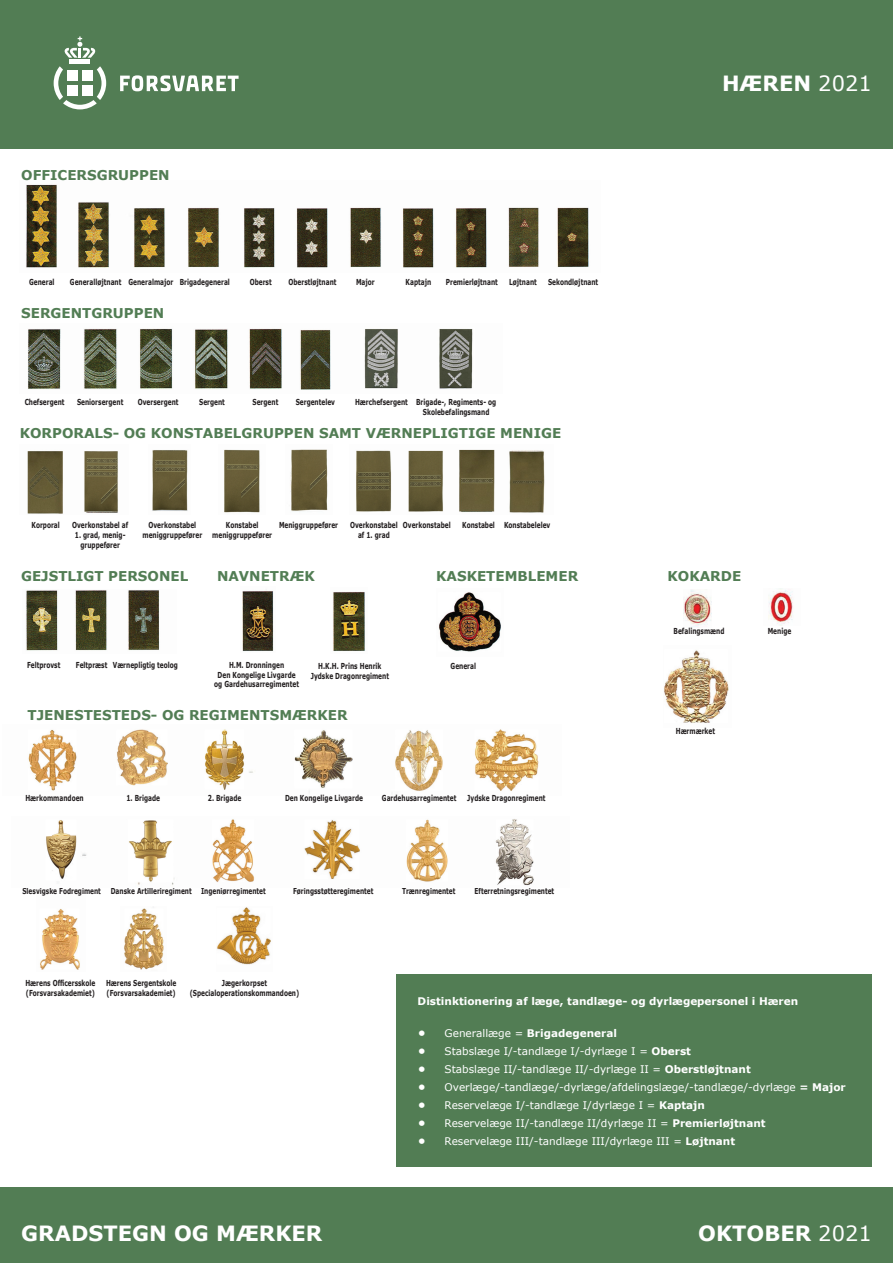
<style>
.page{position:relative;width:893px;height:1263px;background:#fff}
.page>*{position:absolute;margin:0;border:0;box-sizing:border-box;transform-origin:0 0}
.t1{font:700 21px "Verdana";color:#fff}
.t2{font:700 13.5px "Verdana";color:#527d54}
.t3{font:10.5px "Verdana";color:#fff}
.t4{font:700 10.5px "Verdana";color:#fff}
.t5{font:700 8.25px/9.9px "Verdana";color:#231f20;text-align:center;scale:.71 1}
.s1{font-weight:400}
.s2{font-weight:400;font-style:italic;font-size:15px}
.s3{font-style:italic;font-size:15px}
.s4{font-weight:700}
</style>
<div class="page">
<img style="left:26px;top:184px;width:563px;height:84px">
<div style="left:0;top:0;width:893px;height:149px;background:#527d54"></div>
<svg style="left:120px;top:75px;width:119px;height:16px"></svg>
<svg style="left:54px;top:66px;width:52px;height:43px"></svg>
<div style="left:82px;top:85px;width:10px;height:10px;background:#fff"></div>
<div style="left:68px;top:85px;width:10px;height:10px;background:#fff"></div>
<div style="left:82px;top:71px;width:10px;height:10px;background:#fff"></div>
<div style="left:68px;top:71px;width:10px;height:10px;background:#fff"></div>
<div style="left:70px;top:59px;width:20px;height:5px;background:#fff"></div>
<svg style="left:65px;top:36px;width:30px;height:22px"></svg>
<div style="left:0;top:1187px;width:893px;height:76px;background:#527d54"></div>
<div style="left:396px;top:974px;width:476px;height:193px;background:#527d54"></div>
<img style="left:26px;top:590px;width:134px;height:61px">
<img style="left:439px;top:592px;width:62px;height:60px">
<img style="left:28px;top:328px;width:445px;height:62px">
<img style="left:27px;top:451px;width:91px;height:63px">
<img style="left:152px;top:450px;width:36px;height:61px">
<img style="left:224px;top:449px;width:36px;height:64px">
<img style="left:290px;top:449px;width:38px;height:63px">
<img style="left:356px;top:449px;width:189px;height:64px">
<img style="left:40px;top:909px;width:40px;height:61px">
<img style="left:28px;top:729px;width:511px;height:64px">
<img style="left:46px;top:819px;width:488px;height:67px">
<img style="left:217px;top:907px;width:54px;height:58px">
<img style="left:124px;top:907px;width:40px;height:63px">
<img style="left:242px;top:591px;width:32px;height:61px">
<img style="left:333px;top:592px;width:32px;height:59px">
<img style="left:684px;top:590px;width:28px;height:37px">
<img style="left:768px;top:588px;width:25px;height:38px">
<img style="left:664px;top:650px;width:65px;height:73px">
<p class="t2" style="left:21px;top:166px;width:150px">OFFICERSGRUPPEN</p>
<p class="t5" style="left:29px;top:277px;width:37px">General</p>
<p class="t5" style="left:70px;top:277px;width:74px">Generalløjtnant</p>
<p class="t5" style="left:128px;top:277px;width:65px">Generalmajor</p>
<p class="t5" style="left:180px;top:277px;width:72px">Brigadegeneral</p>
<p class="t5" style="left:250px;top:277px;width:33px">Oberst</p>
<p class="t5" style="left:289px;top:277px;width:69px">Oberstløjtnant</p>
<p class="t5" style="left:356px;top:277px;width:28px">Major</p>
<p class="t5" style="left:406px;top:277px;width:38px">Kaptajn</p>
<p class="t5" style="left:446px;top:277px;width:75px">Premierløjtnant</p>
<p class="t5" style="left:509px;top:277px;width:41px">Løjtnant</p>
<p class="t2" style="left:21px;top:303px;width:145px">SERGENTGRUPPEN</p>
<p class="t5" style="left:548px;top:277px;width:72px">Sekondløjtnant</p>
<p class="t5" style="left:25px;top:397px;width:58px">Chefsergent</p>
<p class="t5" style="left:77px;top:397px;width:67px">Seniorsergent</p>
<p class="t5" style="left:138px;top:397px;width:59px">Oversergent</p>
<p class="t5" style="left:199px;top:397px;width:38px">Sergent</p>
<p class="t5" style="left:253px;top:397px;width:38px">Sergent</p>
<p class="t5" style="left:296px;top:397px;width:57px">Sergentelev</p>
<p class="t5" style="left:355px;top:397px;width:76px">Hærchefsergent</p>
<p class="t5" style="left:416px;top:397px;width:114px">Brigade-, Regiments- og<br>Skolebefalingsmand</p>
<p class="t2" style="left:20px;top:423px;width:543px">KORPORALS- OG KONSTABELGRUPPEN SAMT VÆRNEPLIGTIGE MENIGE</p>
<p class="t5" style="left:31px;top:520px;width:41px">Korporal</p>
<p class="t5" style="left:72px;top:520px;width:81px">Overkonstabel af</p>
<p class="t5" style="left:75px;top:530px;width:73px">1. grad, menig&shy;gruppefører</p>
<p class="t5" style="left:279px;top:520px;width:85px">Meniggruppefører</p>
<p class="t5" style="left:350px;top:520px;width:69px">Overkonstabel</p>
<p class="t5" style="left:358px;top:530px;width:46px">af 1. grad</p>
<p class="t5" style="left:149px;top:520px;width:69px">Overkonstabel</p>
<p class="t5" style="left:403px;top:520px;width:69px">Overkonstabel</p>
<p class="t5" style="left:462px;top:520px;width:48px">Konstabel</p>
<p class="t5" style="left:142px;top:530px;width:86px">meniggruppefører</p>
<p class="t5" style="left:226px;top:520px;width:48px">Konstabel</p>
<p class="t5" style="left:212px;top:530px;width:86px">meniggruppefører</p>
<p class="t5" style="left:504px;top:520px;width:67px">Konstabelelev</p>
<p class="t2" style="left:21px;top:567px;width:169px">GEJSTLIGT PERSONEL</p>
<p class="t2" style="left:217px;top:567px;width:99px">NAVNETRÆK</p>
<p class="t2" style="left:436px;top:567px;width:144px">KASKETEMBLEMER</p>
<p class="t5" style="left:27px;top:660px;width:48px">Feltprovst</p>
<p class="t5" style="left:76px;top:659px;width:46px">Feltpræst</p>
<p class="t5" style="left:113px;top:660px;width:93px">Værnepligtig teolog</p>
<p class="t5" style="left:229px;top:659px;width:79px">H.M. Dronningen</p>
<p class="t5" style="left:218px;top:669px;width:111px">Den Kongelige Livgarde</p>
<p class="t5" style="left:214px;top:679px;width:121px">og Gardehusarregimentet</p>
<p class="t5" style="left:318px;top:661px;width:91px">H.K.H. Prins Henrik</p>
<p class="t5" style="left:311px;top:671px;width:112px">Jydske Dragonregiment</p>
<p class="t5" style="left:451px;top:661px;width:37px">General</p>
<p class="t2" style="left:28px;top:705px;width:322px">TJENESTESTEDS- OG REGIMENTSMÆRKER</p>
<p class="t5" style="left:25px;top:793px;width:84px">Hærkommandoen</p>
<p class="t5" style="left:126px;top:793px;width:49px">1. Brigade</p>
<p class="t5" style="left:208px;top:793px;width:49px">2. Brigade</p>
<p class="t5" style="left:285px;top:793px;width:111px">Den Kongelige Livgarde</p>
<p class="t5" style="left:382px;top:793px;width:107px">Gardehusarregimentet</p>
<p class="t5" style="left:467px;top:793px;width:112px">Jydske Dragonregiment</p>
<p class="t5" style="left:22px;top:885px;width:112px">Slesvigske Fodregiment</p>
<p class="t5" style="left:111px;top:885px;width:116px">Danske Artilleriregiment</p>
<p class="t5" style="left:201px;top:885px;width:93px">Ingeniørregimentet</p>
<p class="t5" style="left:293px;top:885px;width:115px">Føringsstøtteregimentet</p>
<p class="t5" style="left:402px;top:885px;width:77px">Trænregimentet</p>
<p class="t5" style="left:475px;top:885px;width:114px">Efterretningsregimentet</p>
<p class="t1" style="left:722px;top:68px;width:151px">HÆREN <span class="s1">2021</span></p>
<p class="t2" style="left:667px;top:567px;width:75px">KOKARDE</p>
<p class="t5" style="left:674px;top:625px;width:73px">Befalingsmænd</p>
<p class="t5" style="left:768px;top:625px;width:35px">Menige</p>
<p class="t5" style="left:676px;top:725px;width:57px">Hærmærket</p>
<p class="t5" style="left:25px;top:977px;width:100px;text-align:left">Hærens Officersskole (Forsvarsakademiet)</p>
<p class="t5" style="left:106px;top:977px;width:101px;text-align:left">Hærens Sergentskole (Forsvarsakademiet)</p>
<p class="t5" style="left:222px;top:977px;width:65px">Jægerkorpset</p>
<p class="t5" style="left:190px;top:987px;width:156px">(Specialoperationskommandoen)</p>
<p class="t1" style="left:21px;top:1218px;width:303px">GRADSTEGN OG MÆRKER</p>
<p class="t4" style="left:418px;top:993px;width:382px">Distinktionering af læge, tandlæge- og dyrlægepersonel i Hæren</p>
<p class="t4" style="left:418px;top:1025px;width:201px"><span class="s2">•</span> <span class="s1">Generallæge =</span> Brigadegeneral</p>
<p class="t3" style="left:418px;top:1044px;width:275px"><span class="s3">•</span> Stabslæge I/-tandlæge I/-dyrlæge I = <span class="s4">Oberst</span></p>
<p class="t3" style="left:418px;top:1062px;width:335px"><span class="s3">•</span> Stabslæge II/-tandlæge II/-dyrlæge II = <span class="s4">Oberstløjtnant</span></p>
<p class="t3" style="left:418px;top:1080px;width:430px"><span class="s3">•</span> Overlæge/-tandlæge/-dyrlæge/afdelingslæge/-tandlæge/-dyrlæge <span class="s4">= Major</span></p>
<p class="t3" style="left:418px;top:1098px;width:289px"><span class="s3">•</span> Reservelæge I/-tandlæge I/dyrlæge I = <span class="s4">Kaptajn</span></p>
<p class="t3" style="left:418px;top:1116px;width:350px"><span class="s3">•</span> Reservelæge II/-tandlæge II/dyrlæge II = <span class="s4">Premierløjtnant</span></p>
<p class="t3" style="left:418px;top:1134px;width:319px"><span class="s3">•</span> Reservelæge III/-tandlæge III/dyrlæge III = <span class="s4">Løjtnant</span></p>
<p class="t1" style="left:698px;top:1218px;width:175px">OKTOBER <span class="s1">2021</span></p>
</div>
